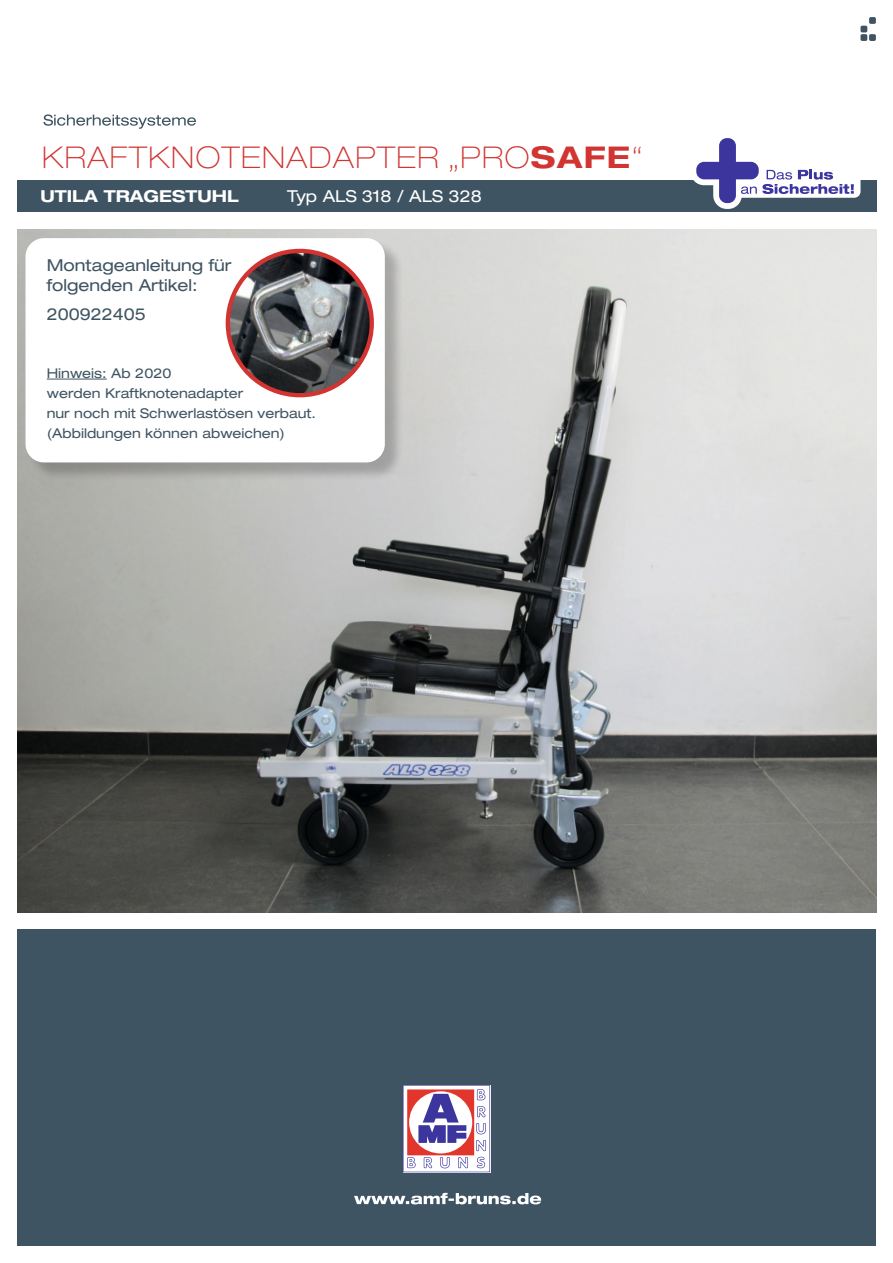
<style>
.page{position:relative;width:893px;height:1263px;background:#fff}
.page>*{position:absolute;margin:0;border:0;box-sizing:border-box;transform-origin:0 0}
.t1{font:100 expanded 30px "Helvetica Neue LT Std";letter-spacing:.05em;color:#d13431}
.t2{font:expanded 16.5px/20.2px "Helvetica Neue LT Std";color:#3f5462}
.t3{font:expanded 16.5px "Helvetica Neue LT Std";color:#fff}
.t4{font:700 expanded 16.5px "Helvetica Neue LT Std";color:#fff}
.t5{font:expanded 13.5px "Helvetica Neue LT Std";color:#3f5462}
.s1{font-weight:700}
</style>
<div class="page">
<div style="left:17px;top:180px;width:859px;height:32px;background:#3f5462"></div>
<div style="left:869px;top:17px;width:7px;height:7px;background:#3f5462;border-radius:2px"></div>
<div style="left:860px;top:26px;width:7px;height:6px;background:#3f5462;border-radius:2px"></div>
<div style="left:860px;top:34px;width:7px;height:7px;background:#3f5462;border-radius:2px"></div>
<div style="left:869px;top:34px;width:7px;height:7px;background:#3f5462;border-radius:2px"></div>
<svg style="left:43px;top:114px;width:153px;height:15px"></svg>
<div style="left:17px;top:929px;width:859px;height:317px;background:#3f5462"></div>
<svg style="left:354px;top:1193px;width:187px;height:11px"></svg>
<svg style="left:403px;top:1085px;width:87px;height:87px;background:#caaac1"></svg>
<div style="left:733px;top:164px;width:127px;height:34px;background:#fff;border-radius:6px"></div>
<svg style="left:693px;top:138px;width:161px;height:71px"></svg>
<div style="left:719px;top:138px;width:17px;height:65px;background:#3b359d;border-radius:8px"></div>
<div style="left:696px;top:162px;width:63px;height:17px;background:#3b359d;border-radius:8px"></div>
<img style="left:17px;top:230px;width:859px;height:682px">
<div style="left:28px;top:240px;width:376px;height:241px;background:#1c1a1b;opacity:.24"></div>
<div style="left:26px;top:238px;width:359px;height:224px;background:#fff;border-radius:18px"></div>
<hr style="left:47px;top:379px;width:60px;height:1px;background:#3f5462">
<img style="left:228px;top:251px;width:144px;height:144px;border-radius:72px">
<div style="left:226px;top:249px;width:148px;height:148px;border:4px solid #d13431;border-radius:50%"></div>
<h1 class="t1" style="left:42px;top:140px;width:602px">KRAFTKNOTENADAPTER „PRO<span class="s1">SAFE</span>“</h1>
<p class="t4" style="left:40px;top:186px;width:200px">UTILA TRAGESTUHL</p>
<p class="t3" style="left:287px;top:186px;width:196px">Typ ALS 318 / ALS 328</p>
<p class="t2" style="left:47px;top:255px;width:186px">Montageanleitung für folgenden Artikel:</p>
<p class="t2" style="left:47px;top:304px;width:101px">200922405</p>
<p class="t5" style="left:47px;top:365px;width:126px">Hinweis: Ab 2020</p>
<p class="t5" style="left:47px;top:385px;width:198px">werden Kraftknotenadapter</p>
<p class="t5" style="left:47px;top:405px;width:271px">nur noch mit Schwerlastösen verbaut.</p>
<p class="t5" style="left:47px;top:425px;width:240px">(Abbildungen können abweichen)</p>
</div>
